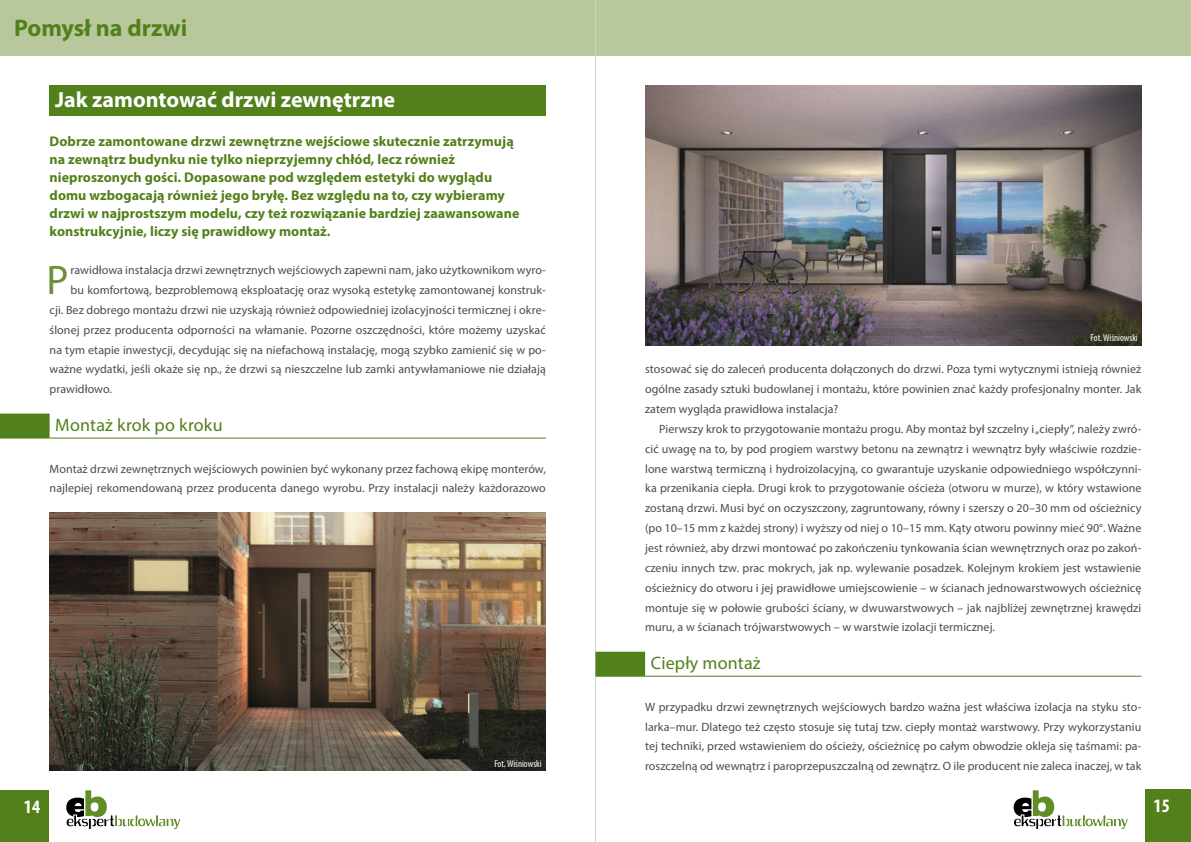
<style>
.page{position:relative;width:1191px;height:842px;background:#fff}
.page>*{position:absolute;margin:0;border:0;box-sizing:border-box;transform-origin:0 0}
.t1{font:41.4px "Myriad Pro";color:#6c9038}
.t2{font:700 24px "Myriad Pro";color:#52801a}
.t3{font:700 22px "Myriad Pro";color:#fff}
.t4{font:700 condensed 19px "Myriad Pro";color:#fff}
.t5{font:18px "Myriad Pro";letter-spacing:.01em;color:#52801a}
.t6{font:700 14px/18px "Myriad Pro";letter-spacing:.005em;color:#52801a}
.t7{font:12px/19.8px "Myriad Pro";letter-spacing:.005em;color:#4b4b4d;text-align:justify}
.t8{font:condensed 10px "Myriad Pro";color:#fff}
</style>
<div class="page">
<div style="left:0;top:0;width:595px;height:56px;background:#b8c89c"></div>
<div style="left:595px;top:0;width:596px;height:56px;background:#b8c89c"></div>
<hr style="left:595px;top:0;width:1px;height:842px;background:#c9d6b4">
<div style="left:0;top:790px;width:49px;height:52px;background:#52801a"></div>
<div style="left:1145px;top:790px;width:46px;height:52px;background:#52801a"></div>
<svg style="left:66px;top:790px;width:115px;height:40px"></svg>
<svg style="left:1013px;top:790px;width:116px;height:40px"></svg>
<div style="left:595px;top:652px;width:50px;height:25px;background:#52801a"></div>
<hr style="left:645px;top:676px;width:496px;height:1px;background:#52801a">
<div style="left:50px;top:85px;width:496px;height:31px;background:#52801a"></div>
<div style="left:0;top:414px;width:50px;height:25px;background:#52801a"></div>
<hr style="left:50px;top:438px;width:496px;height:1px;background:#52801a">
<img style="left:645px;top:85px;width:496px;height:260px">
<img style="left:50px;top:512px;width:496px;height:258px">
<h2 class="t2" style="left:14px;top:12px;width:175px">Pomysł na drzwi</h2>
<h3 class="t3" style="left:55px;top:85px;width:341px">Jak zamontować drzwi zewnętrzne</h3>
<p class="t6" style="left:50px;top:132px;width:471px">Dobrze zamontowane drzwi zewnętrzne wejściowe skutecznie zatrzymują na zewnątrz budynku nie tylko nieprzyjemny chłód, lecz również nieproszonych gości. Dopasowane pod względem estetyki do wyglądu domu wzbogacają również jego bryłę. Bez względu na to, czy wybieramy drzwi w najprostszym modelu, czy też rozwiązanie bardziej zaawansowane konstrukcyjnie, liczy się prawidłowy montaż.</p>
<h1 class="t1" style="left:46px;top:255px;width:24px">P</h1>
<p class="t7" style="left:71px;top:260px;width:477px">rawidłowa instalacja drzwi zewnętrznych wejściowych zapewni nam, jako użytkownikom wyro-</p>
<p class="t7" style="left:71px;top:280px;width:477px">bu komfortową, bezproblemową eksploatację oraz wysoką estetykę zamontowanej konstruk-</p>
<p class="t7" style="left:50px;top:300px;width:498px">cji. Bez dobrego montażu drzwi nie uzyskają również odpowiedniej izolacyjności termicznej i okre-</p>
<p class="t7" style="left:50px;top:320px;width:498px">ślonej przez producenta odporności na włamanie. Pozorne oszczędności, które możemy uzyskać</p>
<p class="t7" style="left:50px;top:339px;width:498px">na tym etapie inwestycji, decydując się na niefachową instalację, mogą szybko zamienić się w po-</p>
<p class="t7" style="left:50px;top:359px;width:498px">ważne wydatki, jeśli okaże się np., że drzwi są nieszczelne lub zamki antywłamaniowe nie działają</p>
<p class="t7" style="left:50px;top:379px;width:64px">prawidłowo.</p>
<h3 class="t5" style="left:55px;top:414px;width:169px">Montaż krok po kroku</h3>
<p class="t7" style="left:50px;top:458px;width:498px">Montaż drzwi zewnętrznych wejściowych powinien być wykonany przez fachową ekipę monterów, najlepiej rekomendowaną przez producenta danego wyrobu. Przy instalacji należy każdorazowo</p>
<p class="t8" style="left:494px;top:757px;width:49px">Fot. Wiśniowski</p>
<p class="t8" style="left:1090px;top:331px;width:49px">Fot. Wiśniowski</p>
<p class="t7" style="left:645px;top:359px;width:498px">stosować się do zaleceń producenta dołączonych do drzwi. Poza tymi wytycznymi istnieją również ogólne zasady sztuki budowlanej i montażu, które powinien znać każdy profesjonalny monter. Jak zatem wygląda prawidłowa instalacja?</p>
<p class="t7" style="left:645px;top:419px;width:498px;text-indent:14px">Pierwszy krok to przygotowanie montażu progu. Aby montaż był szczelny i „ciepły”, należy zwró&shy;cić uwagę na to, by pod progiem warstwy betonu na zewnątrz i wewnątrz były właściwie rozdzie&shy;lone warstwą termiczną i hydroizolacyjną, co gwarantuje uzyskanie odpowiedniego współczynni&shy;ka przenikania ciepła. Drugi krok to przygotowanie ościeża (otworu w murze), w który wstawione zostaną drzwi. Musi być on oczyszczony, zagruntowany, równy i szerszy o 20–30 mm od ościeżnicy (po 10–15 mm z każdej strony) i wyższy od niej o 10–15 mm. Kąty otworu powinny mieć 90°. Ważne jest również, aby drzwi montować po zakończeniu tynkowania ścian wewnętrznych oraz po zakoń&shy;czeniu innych tzw. prac mokrych, jak np. wylewanie posadzek. Kolejnym krokiem jest wstawienie ościeżnicy do otworu i jej prawidłowe umiejscowienie – w ścianach jednowarstwowych ościeżnicę montuje się w połowie grubości ściany, w dwuwarstwowych – jak najbliżej zewnętrznej krawędzi muru, a w ścianach trójwarstwowych – w warstwie izolacji termicznej.</p>
<h3 class="t5" style="left:651px;top:652px;width:111px">Ciepły montaż</h3>
<p class="t7" style="left:645px;top:697px;width:498px">W przypadku drzwi zewnętrznych wejściowych bardzo ważna jest właściwa izolacja na styku sto&shy;larka–mur. Dlatego też często stosuje się tutaj tzw. ciepły montaż warstwowy. Przy wykorzystaniu tej techniki, przed wstawieniem do ościeży, ościeżnicę po całym obwodzie okleja się taśmami: pa&shy;roszczelną od wewnątrz i paroprzepuszczalną od zewnątrz. O ile producent nie zaleca inaczej, w tak</p>
<h3 class="t4" style="left:24px;top:795px;width:18px">14</h3>
<h3 class="t4" style="left:1153px;top:794px;width:18px">15</h3>
</div>
